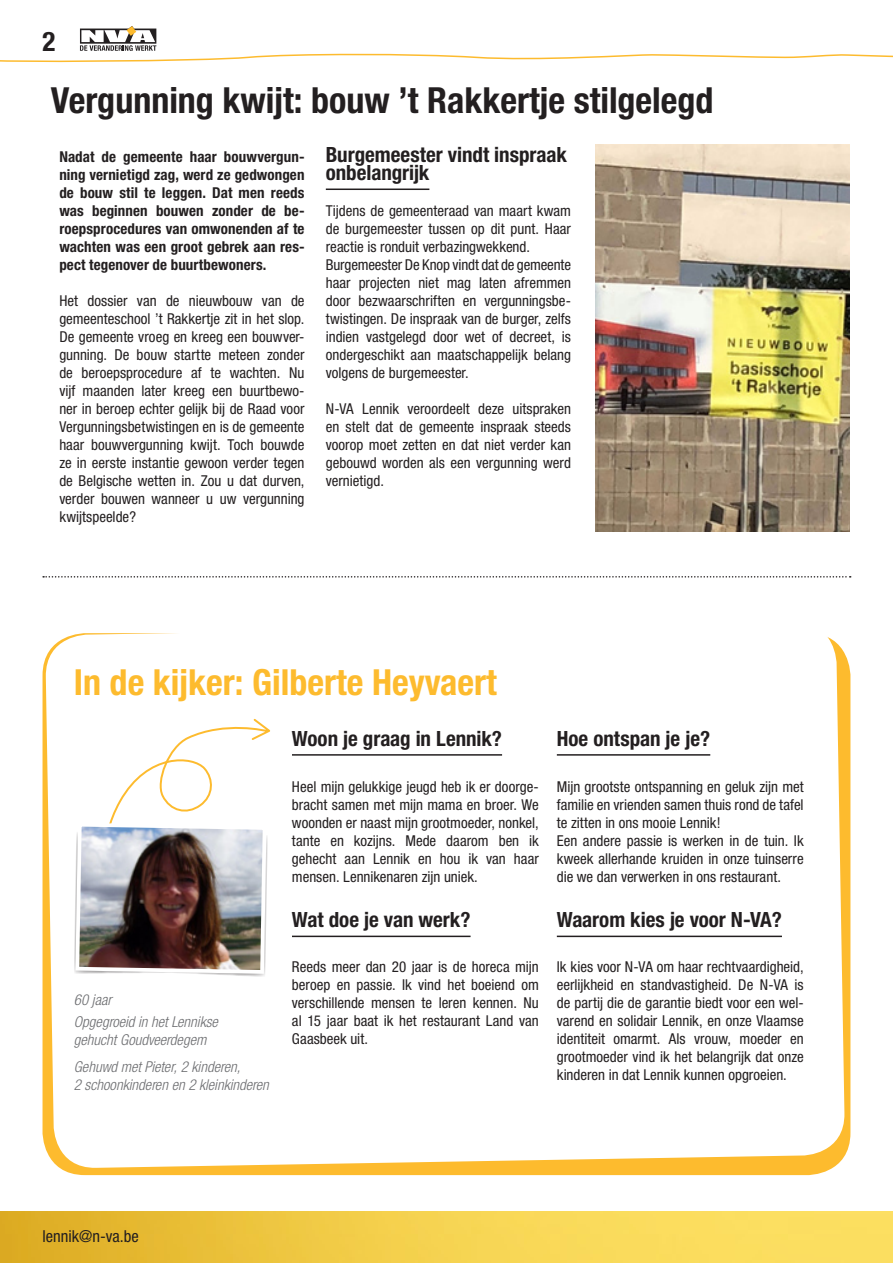
<style>
.page{position:relative;width:893px;height:1263px;background:#fff}
.page>*{position:absolute;margin:0;border:0;box-sizing:border-box;transform-origin:0 0}
.t1{font:700 condensed 36px "Helvetica Neue";color:#231f20}
.t2{font:700 condensed 36px "Helvetica Neue";color:#fdbb2e}
.t3{font:700 condensed 27px "Helvetica Neue";color:#231f20}
.t4{font:700 condensed 21px/18px "Helvetica Neue";color:#231f20}
.t5{font:condensed 16.5px "Helvetica Neue";color:#231f20}
.t6{font:condensed 15px/18px "Helvetica Neue";color:#231f20;text-align:justify}
.t7{font:700 condensed 15px/18px "Helvetica Neue";letter-spacing:.005em;color:#231f20;text-align:justify}
.t8{font:italic 300 condensed 15px/18px "Helvetica Neue";color:#6c6d70}
</style>
<div class="page">
<img style="left:0;top:1212px;width:893px;height:51px">
<svg style="left:0;top:26px;width:893px;height:37px"></svg>
<svg style="left:45px;top:633px;width:800px;height:535px"></svg>
<svg style="left:43px;top:576px;width:808px;height:2px"></svg>
<hr style="left:326px;top:189px;width:103px;height:1px;background:#231f20">
<hr style="left:292px;top:754px;width:210px;height:2px;background:#231f20">
<hr style="left:292px;top:936px;width:179px;height:1px;background:#231f20">
<hr style="left:557px;top:754px;width:153px;height:2px;background:#231f20">
<hr style="left:557px;top:936px;width:225px;height:1px;background:#231f20">
<img style="left:596px;top:145px;width:254px;height:386px">
<img style="left:74px;top:717px;width:199px;height:260px">
<p class="t3" style="left:43px;top:25px;width:14px">2</p>
<p class="t1" style="left:51px;top:78px;width:664px">Vergunning kwijt: bouw ’t Rakkertje stilgelegd</p>
<p class="t7" style="left:59px;top:147px;width:247px">Nadat de gemeente haar bouwvergun&shy;ning vernietigd zag, werd ze gedwongen de bouw stil te leggen. Dat men reeds was beginnen bouwen zonder de be&shy;roepsprocedures van omwonenden af te wachten was een groot gebrek aan res&shy;pect tegenover de buurtbewoners.</p>
<p class="t6" style="left:59px;top:292px;width:247px">Het dossier van de nieuwbouw van de gemeenteschool ’t Rakkertje zit in het slop.<br>De gemeente vroeg en kreeg een bouwver&shy;gunning. De bouw startte meteen zonder de beroepsprocedure af te wachten. Nu vijf maanden later kreeg een buurtbewo&shy;ner in beroep echter gelijk bij de Raad voor Vergunningsbetwistingen en is de gemeente haar bouwvergunning kwijt. Toch bouwde ze in eerste instantie gewoon verder tegen de Belgische wetten in. Zou u dat durven, verder bouwen wanneer u uw vergunning kwijtspeelde?</p>
<p class="t4" style="left:326px;top:145px;width:242px">Burgemeester vindt inspraak onbelangrijk</p>
<p class="t6" style="left:326px;top:202px;width:247px">Tijdens de gemeenteraad van maart kwam de burgemeester tussen op dit punt. Haar reactie is ronduit verbazingwekkend.</p>
<p class="t6" style="left:326px;top:256px;width:247px">Burgemeester De Knop vindt dat de gemeente haar projecten niet mag laten afremmen door bezwaarschriften en vergunningsbe&shy;twistingen. De inspraak van de burger, zelfs indien vastgelegd door wet of decreet, is ondergeschikt aan maatschappelijk belang volgens de burgemeester.</p>
<p class="t6" style="left:326px;top:400px;width:247px">N-VA Lennik veroordeelt deze uitspraken en stelt dat de gemeente inspraak steeds voorop moet zetten en dat niet verder kan gebouwd worden als een vergunning werd vernietigd.</p>
<p class="t2" style="left:74px;top:661px;width:425px">In de kijker: Gilberte Heyvaert</p>
<p class="t4" style="left:292px;top:729px;width:212px">Woon je graag in Lennik?</p>
<p class="t6" style="left:292px;top:778px;width:248px">Heel mijn gelukkige jeugd heb ik er doorge&shy;bracht samen met mijn mama en broer. We woonden er naast mijn grootmoeder, nonkel, tante en kozijns. Mede daarom ben ik gehecht aan Lennik en hou ik van haar mensen. Lennikenaren zijn uniek.</p>
<p class="t4" style="left:292px;top:910px;width:180px">Wat doe je van werk?</p>
<p class="t6" style="left:292px;top:958px;width:248px">Reeds meer dan 20 jaar is de horeca mijn beroep en passie. Ik vind het boeiend om verschillende mensen te leren kennen. Nu al 15 jaar baat ik het restaurant Land van Gaasbeek uit.</p>
<p class="t8" style="left:74px;top:990px;width:39px">60 jaar</p>
<p class="t8" style="left:74px;top:1013px;width:146px">Opgegroeid in het Lennikse</p>
<p class="t8" style="left:74px;top:1031px;width:134px">gehucht Goudveerdegem</p>
<p class="t8" style="left:74px;top:1057px;width:197px">Gehuwd met Pieter, 2 kinderen,<br>2 schoonkinderen en 2 kleinkinderen</p>
<p class="t4" style="left:557px;top:729px;width:155px">Hoe ontspan je je?</p>
<p class="t6" style="left:557px;top:778px;width:248px">Mijn grootste ontspanning en geluk zijn met familie en vrienden samen thuis rond de tafel te zitten in ons mooie Lennik!</p>
<p class="t6" style="left:557px;top:832px;width:248px">Een andere passie is werken in de tuin. Ik kweek allerhande kruiden in onze tuinserre die we dan verwerken in ons restaurant.</p>
<p class="t4" style="left:557px;top:910px;width:227px">Waarom kies je voor N-VA?</p>
<p class="t6" style="left:557px;top:958px;width:248px">Ik kies voor N-VA om haar rechtvaardigheid, eerlijkheid en standvastigheid. De N-VA is de partij die de garantie biedt voor een wel&shy;varend en solidair Lennik, en onze Vlaamse identiteit omarmt. Als vrouw, moeder en grootmoeder vind ik het belangrijk dat onze kinderen in dat Lennik kunnen opgroeien.</p>
<p class="t5" style="left:43px;top:1226px;width:98px">lennik@n-va.be</p>
</div>
